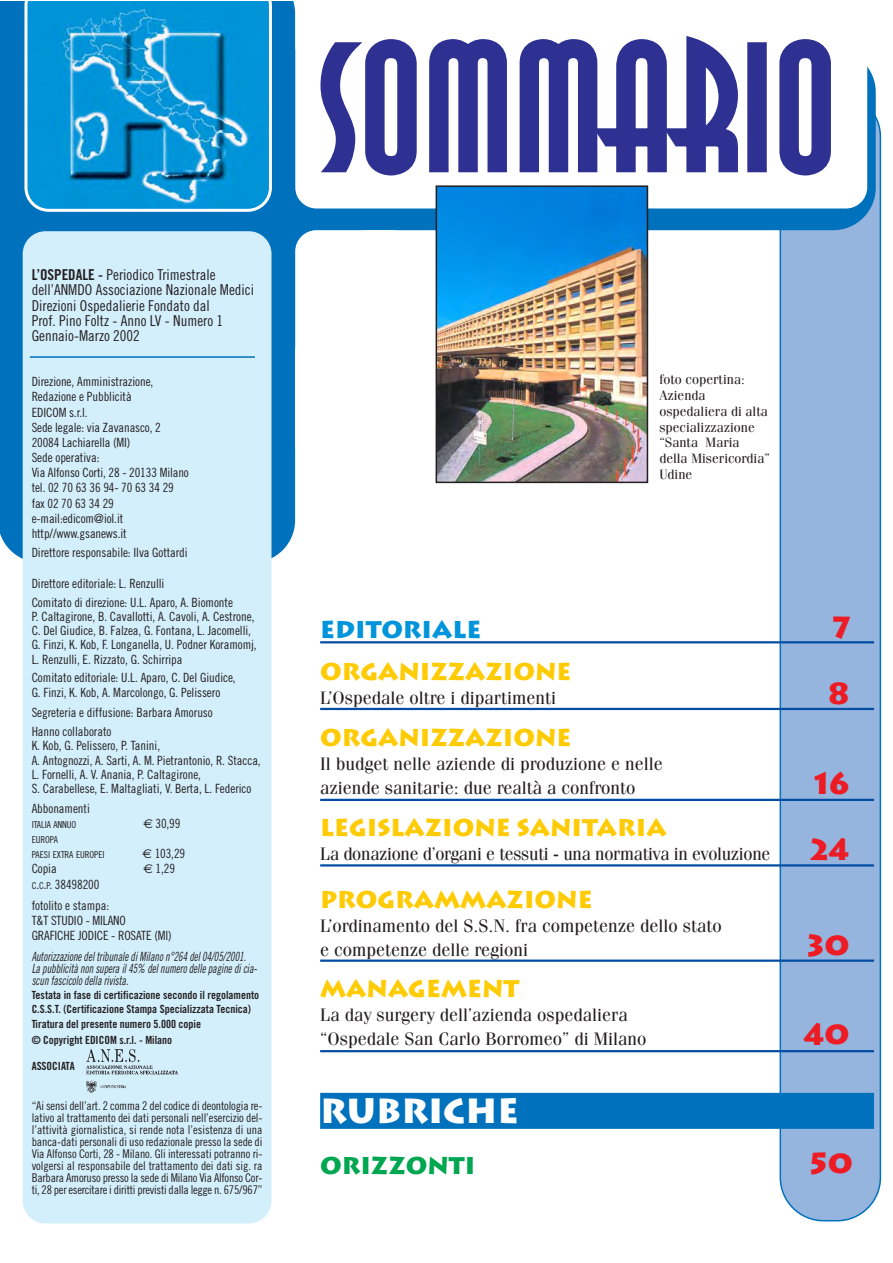
<style>
.page{position:relative;width:893px;height:1263px;background:#fff}
.page>*{position:absolute;margin:0;border:0;box-sizing:border-box;transform-origin:0 0}
.t1{font:177px "Anna";letter-spacing:-.005em;color:#2e3092}
.t2{font:900 34.5px "Lithos";color:#fff}
.t3{font:900 30px "Lithos";color:#ed1c24}
.t4{font:900 24px "Lithos";color:#ffcb04}
.t5{font:900 24px "Lithos";color:#0095da}
.t6{font:900 24px "Lithos";color:#00a650}
.t7{font:18px/24px "Fenice";color:#231f20}
.t8{font:15px/15.1px "Trade Gothic Cond Eighteen";color:#231f20}
.t9{font:13.5px/15.8px "Fenice";color:#231f20}
.t10{font:12.75px/15.1px "Trade Gothic Cond Eighteen";letter-spacing:-.005em;color:#231f20}
.t11{font:italic 12.75px/12px "Trade Gothic Cond Eighteen";color:#231f20;scale:.8 1}
.t12{font:12px/12px "Trade Gothic Cond Eighteen";letter-spacing:-.025em;color:#231f20;text-align:justify}
.t13{font:11.25px/13.8px "Trade Gothic Bold Cond Twenty";color:#231f20}
.t14{font:9.6px/15.1px "Trade Gothic Cond Eighteen";letter-spacing:-.01em;color:#231f20}
.s1{font-family:"Trade Gothic Bold Cond Twenty"}
.s2{font-family:"Euro Sans"}
.s3{font-size:9.6px}
</style>
<div class="page">
<div style="left:780px;top:116px;width:101px;height:1105px;background:#95b5df"></div>
<div style="left:34px;top:50px;width:842px;height:180px;background:#0071bc;border-radius:43px"></div>
<div style="left:295px;top:31px;width:572px;height:177px;background:#fff;border-radius:21px"></div>
<hr style="left:320px;top:641px;width:554px;height:2px;background:#034ea2">
<hr style="left:320px;top:708px;width:554px;height:2px;background:#034ea2">
<hr style="left:320px;top:799px;width:554px;height:2px;background:#034ea2">
<hr style="left:320px;top:864px;width:554px;height:2px;background:#034ea2">
<hr style="left:320px;top:959px;width:554px;height:3px;background:#034ea2">
<hr style="left:320px;top:1050px;width:554px;height:2px;background:#034ea2">
<div style="left:320px;top:1093px;width:554px;height:36px;background:#0071bc"></div>
<img style="left:439px;top:188px;width:206px;height:292px">
<div style="left:436px;top:185px;width:212px;height:298px;border:2px solid #231f20"></div>
<div style="left:0;top:1px;width:295px;height:562px;background:#0071bc"></div>
<svg style="left:24px;top:1px;width:248px;height:211px;background:#1d9ad6"></svg>
<div style="left:293px;top:227px;width:70px;height:120px;background:#0071bc"></div>
<div style="left:295px;top:230px;width:119px;height:235px;background:#fff;border-radius:21px"></div>
<div style="left:23px;top:231px;width:248px;height:992px;background:#d4effc"></div>
<hr style="left:30px;top:356px;width:225px;height:2px;background:#0071bc">
<img style="left:84px;top:1048px;width:96px;height:45px">
<p class="t8" style="left:32px;top:269px;width:224px"><span class="s1">L’OSPEDALE -</span> Periodico Trimestrale dell’ANMDO Associazione Nazionale Medici Direzioni Ospedalierie Fondato dal<br>Prof. Pino Foltz - Anno LV - Numero 1<br>Gennaio-Marzo 2002</p>
<p class="t10" style="left:32px;top:375px;width:159px">Direzione, Amministrazione,<br>Redazione e Pubblicità<br>EDICOM s.r.l.<br>Sede legale: via Zavanasco, 2<br>20084 Lachiarella (MI)<br>Sede operativa:<br>Via Alfonso Corti, 28 - 20133 Milano tel. 02 70 63 36 94- 70 63 34 29 fax 02 70 63 34 29 e-mail:edicom@iol.it http//www.gsanews.it</p>
<p class="t10" style="left:32px;top:546px;width:157px">Direttore responsabile: Ilva Gottardi</p>
<p class="t10" style="left:32px;top:575px;width:203px;line-height:18.8px">Direttore editoriale: L. Renzulli<br>Comitato di direzione: U.L. Aparo, A. Biomonte</p>
<p class="t10" style="left:32px;top:610px;width:227px;line-height:14.2px">P. Caltagirone, B. Cavallotti, A. Cavoli, A. Cestrone, C. Del Giudice, B. Falzea, G. Fontana, L. Jacomelli, G. Finzi, K. Kob, F. Longanella, U. Podner Koramomj, L. Renzulli, E. Rizzato, G. Schirripa</p>
<p class="t10" style="left:32px;top:672px;width:206px;line-height:14.4px">Comitato editoriale: U.L. Aparo, C. Del Giudice,<br>G. Finzi, K. Kob, A. Marcolongo, G. Pelissero</p>
<p class="t10" style="left:32px;top:703px;width:183px;line-height:19.6px">Segreteria e diffusione: Barbara Amoruso<br>Hanno collaborato</p>
<p class="t10" style="left:32px;top:740px;width:231px;line-height:14.2px">K. Kob, G. Pelissero, P. Tanini,<br>A. Antognozzi, A. Sarti, A. M. Pietrantonio, R. Stacca, L. Fornelli, A. V. Anania, P. Caltagirone,<br>S. Carabellese, E. Maltagliati, V. Berta, L. Federico</p>
<p class="t10" style="left:32px;top:802px;width:60px">Abbonamenti</p>
<p class="t14" style="left:32px;top:818px;width:46px">ITALIA ANNUO</p>
<p class="t10" style="left:143px;top:817px;width:39px"><span class="s2">€</span> 30,99</p>
<p class="t14" style="left:32px;top:833px;width:74px">EUROPA<br>PAESI EXTRA EUROPEI</p>
<p class="t10" style="left:143px;top:847px;width:44px"><span class="s2">€</span> 103,29</p>
<p class="t10" style="left:32px;top:862px;width:27px">Copia</p>
<p class="t10" style="left:144px;top:862px;width:33px"><span class="s2">€</span> 1,29</p>
<p class="t10" style="left:32px;top:874px;width:79px;line-height:21.1px"><span class="s3">C</span>.<span class="s3">C</span>.<span class="s3">P</span>. 38498200 fotolito e stampa:</p>
<p class="t10" style="left:32px;top:914px;width:142px">T&amp;T STUDIO - MILANO<br>GRAFICHE JODICE - ROSATE (MI)</p>
<p class="t11" style="left:32px;top:951px;width:286px">Autorizzazione deltribunale diMilano n°264 del04/05/2001.<br>La pubblicità non supera il45% delnumero delle pagine dicia&shy;scun fascicolo della rivista.</p>
<p class="t13" style="left:32px;top:989px;width:229px">Testata in fase di certificazione secondo il regolamento<br>C.S.S.T. (Certificazione Stampa Specializzata Tecnica)</p>
<p class="t13" style="left:32px;top:1016px;width:171px;line-height:16.5px">Tiratura del presente numero 5.000 copie © Copyright EDICOM s.r.l. - Milano</p>
<p class="t13" style="left:32px;top:1060px;width:45px">ASSOCIATA</p>
<p class="t12" style="left:32px;top:1101px;width:232px">“Ai sensi dell’art. 2 comma 2 del codice di deontologia re&shy;lativo al trattamento dei dati personali nell’esercizio del&shy;l’attività giornalistica, si rende nota l’esistenza di una banca-dati personali di uso redazionale presso la sede di Via Alfonso Corti, 28 - Milano. Gli interessati potranno ri&shy;volgersi al responsabile del trattamento dei dati sig. ra Barbara Amoruso presso la sede di Milano Via Alfonso Cor&shy;ti, 28 per esercitare i diritti previsti dalla legge n. 675/967”</p>
<h1 class="t1" style="left:319px;top:5px;width:520px">SOMMARIO</h1>
<p class="t9" style="left:659px;top:373px;width:112px">foto copertina:<br>Azienda ospedaliera di alta specializzazione “Santa Maria della Misericordia”<br>Udine</p>
<h3 class="t5" style="left:320px;top:616px;width:163px">EDITORIALE</h3>
<h3 class="t3" style="left:832px;top:610px;width:19px">7</h3>
<h3 class="t4" style="left:320px;top:658px;width:253px">ORGANIZZAZIONE</h3>
<h3 class="t7" style="left:320px;top:688px;width:237px">L’Ospedale oltre i dipartimenti</h3>
<h3 class="t3" style="left:828px;top:676px;width:23px">8</h3>
<h3 class="t4" style="left:320px;top:724px;width:253px">ORGANIZZAZIONE</h3>
<h3 class="t7" style="left:320px;top:754px;width:344px">Il budget nelle aziende di produzione e nelle aziende sanitarie: due realtà a confronto</h3>
<h3 class="t3" style="left:813px;top:766px;width:38px">16</h3>
<h3 class="t4" style="left:320px;top:814px;width:348px">LEGISLAZIONE SANITARIA</h3>
<h3 class="t7" style="left:320px;top:844px;width:452px">La donazione d’organi e tessuti - una normativa in evoluzione</h3>
<h3 class="t3" style="left:810px;top:832px;width:41px">24</h3>
<h3 class="t4" style="left:320px;top:886px;width:274px">PROGRAMMAZIONE</h3>
<h3 class="t7" style="left:320px;top:916px;width:403px">L’ordinamento del S.S.N. fra competenze dello stato e competenze delle regioni</h3>
<h3 class="t3" style="left:807px;top:928px;width:44px">30</h3>
<h3 class="t4" style="left:320px;top:974px;width:201px">MANAGEMENT</h3>
<h3 class="t7" style="left:320px;top:1004px;width:328px">La day surgery dell’azienda ospedaliera “Ospedale San Carlo Borromeo” di Milano</h3>
<h3 class="t3" style="left:804px;top:1017px;width:47px">40</h3>
<h2 class="t2" style="left:320px;top:1091px;width:200px">RUBRICHE</h2>
<h3 class="t6" style="left:320px;top:1152px;width:157px">ORIZZONTI</h3>
<h3 class="t3" style="left:810px;top:1146px;width:45px">50</h3>
</div>
